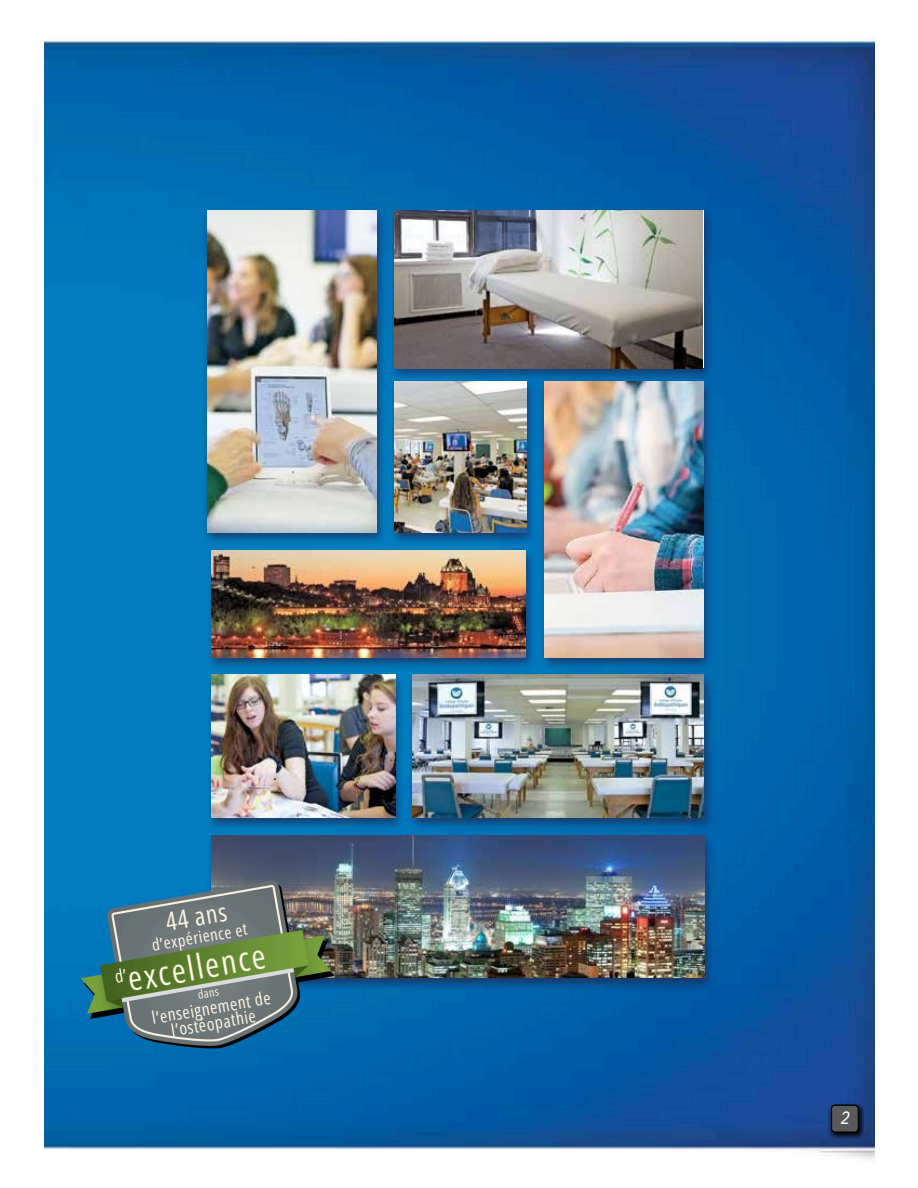
<style>
.page{position:relative;width:918px;height:1188px;background:#fff}
.page>*{position:absolute;margin:0;border:0;box-sizing:border-box;transform-origin:0 0}
.t1{font:34.05px "Open Sans Condensed";color:#fbf5e3}
.t2{font:25.5px "Open Sans Condensed";color:#fbf5e3}
.t3{font:italic 18px "IBM Plex Sans Cond";color:#fff}
.t4{font:17.55px/15.8px "Open Sans Condensed";color:#fbf5e3;text-align:center}
.t5{font:16.65px "Open Sans Condensed";color:#fbf5e3}
.t6{font:11.85px "Open Sans Condensed";color:#fbf5e3}
</style>
<div class="page">
<img style="left:44px;top:41px;width:831px;height:1118px">
<img style="left:828px;top:1101px;width:36px;height:37px">
<svg style="left:831px;top:1105px;width:28px;height:28px"></svg>
<img style="left:204px;top:208px;width:513px;height:782px">
<img style="left:207px;top:211px;width:169px;height:321px">
<img style="left:395px;top:211px;width:308px;height:157px">
<img style="left:544px;top:382px;width:160px;height:275px">
<img style="left:395px;top:382px;width:131px;height:150px">
<img style="left:212px;top:551px;width:314px;height:106px">
<img style="left:212px;top:675px;width:183px;height:143px">
<img style="left:413px;top:675px;width:291px;height:143px">
<img style="left:212px;top:835px;width:492px;height:143px">
<img style="left:73px;top:873px;width:268px;height:183px">
<svg style="left:114px;top:969px;width:12px;height:14px"></svg>
<p class="t2" style="left:163px;top:905px;width:63px;rotate:-10deg">44 ans</p>
<p class="t5" style="left:150px;top:934px;width:98px;rotate:-10deg">d’expérience et</p>
<p class="t6" style="left:197px;top:987px;width:22px;rotate:-10deg">dans</p>
<p class="t1" style="left:124px;top:956px;width:141px;rotate:-10deg">excellence</p>
<p class="t4" style="left:151px;top:1010px;width:122px;rotate:-10deg">l’enseignement de l’ostéopathie</p>
<h1 class="t3" style="left:840px;top:1106px;width:11px">2</h1>
</div>
